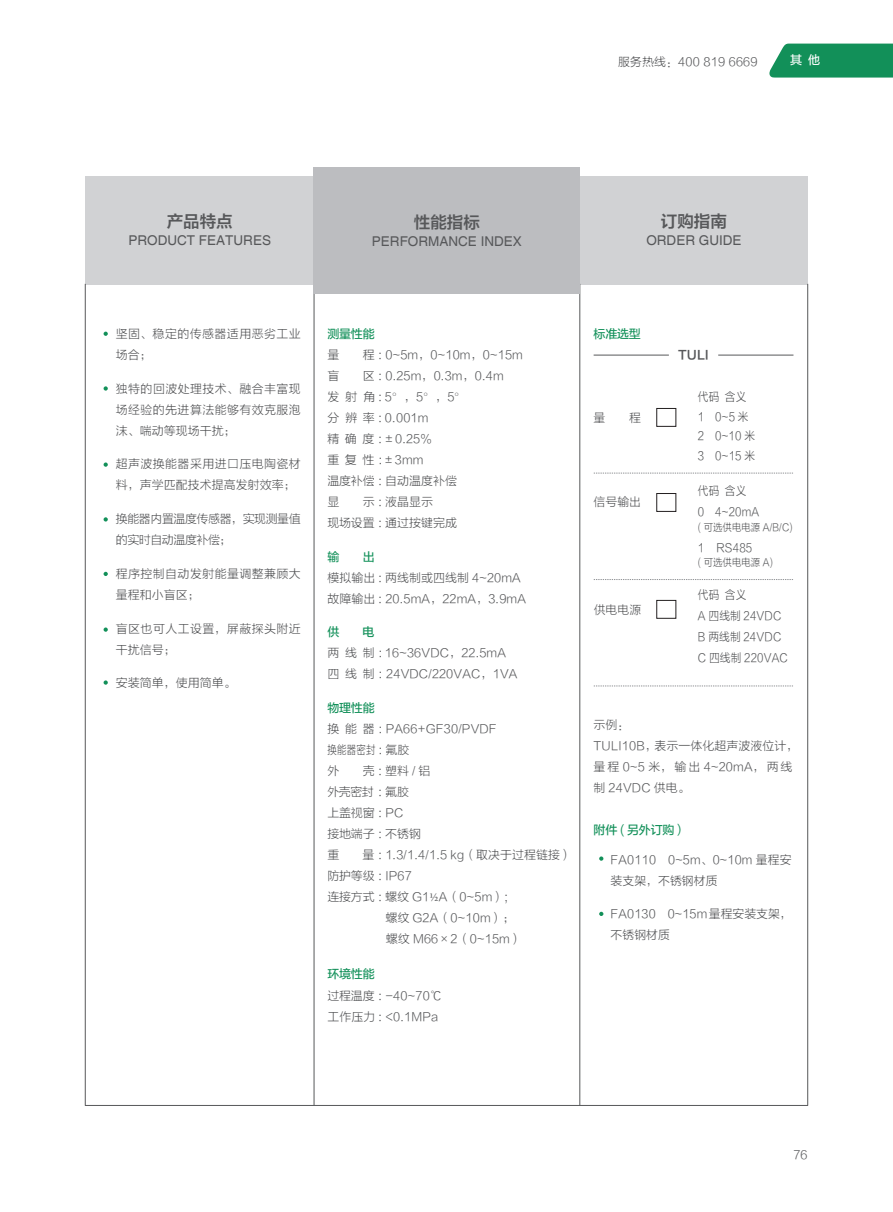
<style>
.page{position:relative;width:893px;height:1212px;background:#fff}
.page>*{position:absolute;margin:0;border:0;box-sizing:border-box;transform-origin:0 0}
.t1{font:16.5px "FZLTZCHK GBK1 0";color:#57585a}
.t2{font:13.5px "Helvetica";color:#57585a}
.内文{font:12px/21px "FZLTXHK";color:#57585a}
.内文-2{font:12px/21px "FZLTXHK";letter-spacing:.03em;color:#57585a}
.内文-3{font:12px "FZLTXHK";color:#57585a;scale:.9 1}
.t3{font:12px "FZLTZHUNHK GBK1 0";letter-spacing:-.02em;color:#129059}
.内文-4{font:12px/21px "FZLTXHK";letter-spacing:-.04em;color:#57585a}
.内文-5{font:12px "FZLTXHK";color:#57585a;scale:.79 1}
.内文-6{font:12px "FZLTZCHK GBK1 0";color:#57585a}
.t4{font:12px "FZLTZHUNHK GBK1 0";color:#fff}
.内文-7{font:10.5px "FZLTXHK";color:#57585a;scale:.9 1}
.s1{font-family:"Minion Pro"}
</style>
<div class="page">
<div style="left:580px;top:176px;width:228px;height:108px;background:#d1d2d4"></div>
<hr style="left:314px;top:284px;width:1px;height:822px;background:#57585a">
<hr style="left:580px;top:284px;width:1px;height:822px;background:#57585a">
<div style="left:85px;top:176px;width:229px;height:108px;background:#d1d2d4"></div>
<hr style="left:85px;top:284px;width:1px;height:822px;background:#57585a">
<svg style="left:104px;top:332px;width:4px;height:4px"></svg>
<svg style="left:104px;top:386px;width:4px;height:5px"></svg>
<svg style="left:104px;top:462px;width:4px;height:5px"></svg>
<svg style="left:104px;top:517px;width:4px;height:4px"></svg>
<svg style="left:104px;top:572px;width:4px;height:4px"></svg>
<svg style="left:104px;top:627px;width:4px;height:5px"></svg>
<svg style="left:104px;top:680px;width:4px;height:5px"></svg>
<hr style="left:807px;top:284px;width:1px;height:822px;background:#57585a">
<svg style="left:599px;top:856px;width:4px;height:5px"></svg>
<svg style="left:599px;top:912px;width:4px;height:4px"></svg>
<div style="left:656px;top:408px;width:20px;height:19px;border:1px solid #231f20"></div>
<div style="left:656px;top:493px;width:20px;height:19px;border:1px solid #231f20"></div>
<div style="left:656px;top:600px;width:20px;height:18px;border:1px solid #231f20"></div>
<hr style="left:594px;top:355px;width:75px;height:1px;background:#57585a">
<hr style="left:718px;top:355px;width:75px;height:1px;background:#57585a">
<div style="left:314px;top:167px;width:266px;height:127px;background:#bcbdc0"></div>
<hr style="left:85px;top:1105px;width:723px;height:1px;background:#57585a">
<svg style="left:594px;top:473px;width:199px;height:1px"></svg>
<svg style="left:594px;top:579px;width:199px;height:1px"></svg>
<svg style="left:594px;top:686px;width:199px;height:1px"></svg>
<svg style="left:769px;top:44px;width:124px;height:34px"></svg>
<p class="内文" style="left:618px;top:51px;width:141px">服务热线：400 819 6669</p>
<p class="t4" style="left:790px;top:53px;width:31px">其 他</p>
<p class="t1" style="left:167px;top:212px;width:67px">产品特点</p>
<p class="t2" style="left:128px;top:233px;width:144px">PRODUCT FEATURES</p>
<p class="t1" style="left:414px;top:213px;width:67px">性能指标</p>
<p class="t2" style="left:372px;top:234px;width:152px">PERFORMANCE INDEX</p>
<p class="t1" style="left:661px;top:212px;width:67px">订购指南</p>
<p class="t2" style="left:646px;top:233px;width:97px">ORDER GUIDE</p>
<p class="内文-2" style="left:116px;top:323px;width:186px">坚固、稳定的传感器适用恶劣工业场合；</p>
<p class="内文" style="left:116px;top:378px;width:186px;text-align:justify">独特的回波处理技术、融合丰富现场经验的先进算法能够有效克服泡沫、喘动等现场干扰；</p>
<p class="内文-2" style="left:116px;top:454px;width:186px">超声波换能器采用进口压电陶瓷材料，声学匹配技术提高发射效率；</p>
<p class="内文-4" style="left:116px;top:509px;width:186px">换能器内置温度传感器，实现测量值的实时自动温度补偿；</p>
<p class="内文-2" style="left:116px;top:563px;width:186px">程序控制自动发射能量调整兼顾大量程和小盲区；</p>
<p class="内文-2" style="left:116px;top:618px;width:186px">盲区也可人工设置，屏蔽探头附近干扰信号；</p>
<p class="内文" style="left:116px;top:673px;width:122px">安装简单，使用简单。</p>
<p class="t3" style="left:327px;top:327px;width:49px">测量性能</p>
<p class="内文" style="left:327px;top:344px;width:13px">量</p>
<p class="内文" style="left:363px;top:344px;width:162px">程 : 0~5m，0~10m，0~15m</p>
<p class="内文" style="left:327px;top:365px;width:13px">盲</p>
<p class="内文" style="left:363px;top:365px;width:143px">区 : 0.25m，0.3m，0.4m</p>
<p class="内文" style="left:327px;top:386px;width:141px">发射角 : 5°，5°，5°</p>
<p class="内文" style="left:327px;top:407px;width:103px">分辨率 : 0.001m</p>
<p class="内文" style="left:327px;top:428px;width:106px">精确度 :±0.25%</p>
<p class="内文" style="left:327px;top:449px;width:98px">重复性 :±3mm</p>
<p class="内文" style="left:327px;top:470px;width:131px">温度补偿 : 自动温度补偿</p>
<p class="内文" style="left:327px;top:491px;width:13px">显</p>
<p class="内文" style="left:363px;top:491px;width:72px">示 : 液晶显示</p>
<p class="内文" style="left:327px;top:512px;width:131px">现场设置 : 通过按键完成</p>
<p class="t3" style="left:327px;top:550px;width:13px">输</p>
<p class="t3" style="left:363px;top:550px;width:13px">出</p>
<p class="内文" style="left:327px;top:567px;width:195px">模拟输出 : 两线制或四线制 4~20mA</p>
<p class="内文" style="left:327px;top:588px;width:200px">故障输出 : 20.5mA，22mA，3.9mA</p>
<p class="t3" style="left:327px;top:625px;width:13px">供</p>
<p class="t3" style="left:362px;top:625px;width:13px">电</p>
<p class="内文" style="left:327px;top:643px;width:180px">两线制 : 16~36VDC，22.5mA</p>
<p class="内文" style="left:327px;top:664px;width:192px">四线制 : 24VDC/220VAC，1VA</p>
<p class="t3" style="left:327px;top:701px;width:49px">物理性能</p>
<p class="内文" style="left:327px;top:719px;width:171px">换能器 : PA66+GF30/PVDF</p>
<p class="内文-5" style="left:327px;top:743px;width:105px">换能器密封 : 氟胶</p>
<p class="内文" style="left:327px;top:761px;width:13px">外</p>
<p class="内文" style="left:363px;top:761px;width:69px">壳:塑料/铝</p>
<p class="内文" style="left:327px;top:782px;width:83px">外壳密封 : 氟胶</p>
<p class="内文" style="left:327px;top:803px;width:78px">上盖视窗 : PC</p>
<p class="内文" style="left:327px;top:824px;width:95px">接地端子 : 不锈钢</p>
<p class="内文" style="left:327px;top:845px;width:13px">重</p>
<p class="内文" style="left:362px;top:845px;width:211px">量 : 1.3/1.4/1.5 kg（取决于过程链接）</p>
<p class="内文" style="left:327px;top:866px;width:86px">防护等级 : IP67</p>
<p class="内文" style="left:327px;top:887px;width:182px">连接方式 : 螺纹 G1<span class="s1">½</span>A（0~5m）;</p>
<p class="内文" style="left:385px;top:908px;width:131px">螺纹 G2A（0~10m）；</p>
<p class="内文" style="left:386px;top:929px;width:138px">螺纹 M66×2（0~15m）</p>
<p class="t3" style="left:327px;top:967px;width:49px">环境性能</p>
<p class="内文" style="left:327px;top:985px;width:116px">过程温度 : -40~70℃</p>
<p class="内文" style="left:327px;top:1006px;width:113px">工作压力 : &lt;0.1MPa</p>
<p class="t3" style="left:594px;top:327px;width:49px">标准选型</p>
<p class="内文" style="left:594px;top:408px;width:13px">量</p>
<p class="内文" style="left:629px;top:408px;width:13px">程</p>
<p class="内文" style="left:594px;top:492px;width:49px">信号输出</p>
<p class="内文" style="left:594px;top:599px;width:49px">供电电源</p>
<p class="内文-6" style="left:678px;top:348px;width:32px">TULI</p>
<p class="内文-3" style="left:698px;top:390px;width:55px">代码含义</p>
<p class="内文-3" style="left:698px;top:410px;width:58px">1 0~5 米</p>
<p class="内文-3" style="left:698px;top:429px;width:65px">2 0~10 米</p>
<p class="内文-3" style="left:698px;top:449px;width:65px">3 0~15 米</p>
<p class="内文-3" style="left:698px;top:484px;width:55px">代码含义</p>
<p class="内文-3" style="left:698px;top:505px;width:70px">0 4~20mA</p>
<p class="内文-7" style="left:698px;top:521px;width:107px">( 可选供电电源 A/B/C)</p>
<p class="内文-3" style="left:698px;top:541px;width:62px">1 RS485</p>
<p class="内文-7" style="left:698px;top:556px;width:85px">( 可选供电电源 A)</p>
<p class="内文-3" style="left:698px;top:588px;width:55px">代码含义</p>
<p class="内文-3" style="left:698px;top:609px;width:95px">A 四线制 24VDC</p>
<p class="内文-3" style="left:698px;top:630px;width:94px">B 两线制 24VDC</p>
<p class="内文-3" style="left:698px;top:651px;width:102px">C 四线制 220VAC</p>
<p class="内文" style="left:594px;top:715px;width:37px">示例：</p>
<p class="内文" style="left:594px;top:736px;width:206px">TULI10B，表示一体化超声波液位计，量程 0~5 米，输出 4~20mA，两线制 24VDC 供电。</p>
<p class="t3" style="left:594px;top:823px;width:94px">附件 ( 另外订购）</p>
<p class="内文" style="left:611px;top:849px;width:183px">FA0110 0~5m、0~10m 量程安装支架，不锈钢材质</p>
<p class="内文" style="left:611px;top:904px;width:183px">FA0130 0~15m量程安装支架，不锈钢材质</p>
<p class="内文" style="left:793px;top:1145px;width:16px">76</p>
</div>
